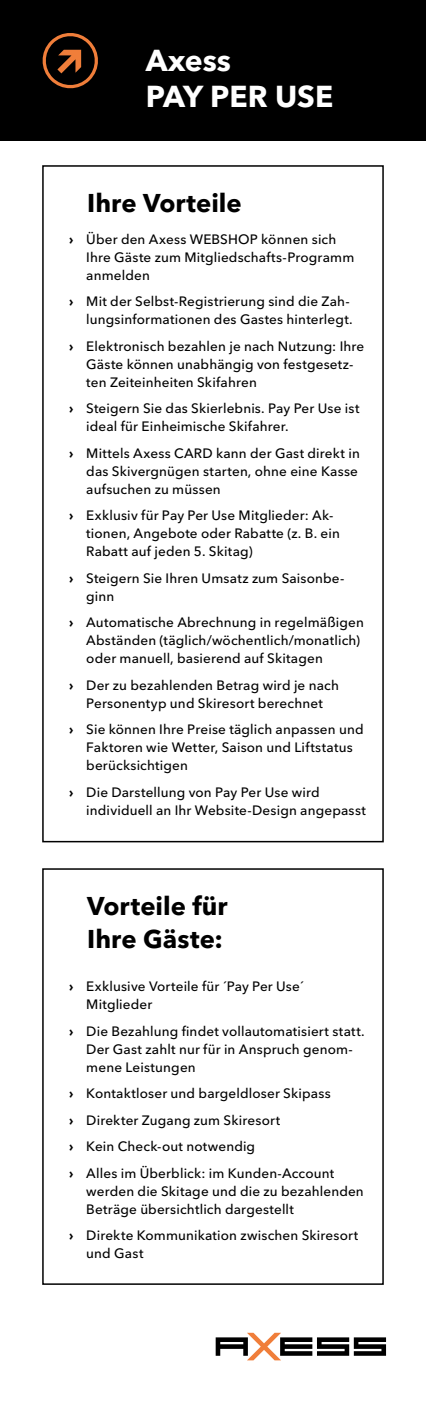
<style>
.page{position:relative;width:426px;height:1404px;background:#fff}
.page>*{position:absolute;margin:0;border:0;box-sizing:border-box;transform-origin:0 0}
.t1{font:700 30px/36px "Avenir Next Cyr";color:#fff}
.t2{font:700 25.5px/33px "Avenir Next Cyr";letter-spacing:.005em;color:#000}
.t3{font:500 13.5px/18px "Avenir Next Cyr";letter-spacing:.01em;color:#000}
.s1{font-weight:700}
</style>
<div class="page">
<div style="left:42px;top:165px;width:341px;height:677px;border:2px solid #000"></div>
<div style="left:42px;top:868px;width:341px;height:416px;border:2px solid #000"></div>
<div style="left:0;top:0;width:425px;height:140px;background:#000"></div>
<svg style="left:215px;top:1332px;width:170px;height:28px"></svg>
<svg style="left:42px;top:33px;width:56px;height:56px"></svg>
<h1 class="t1" style="left:145px;top:43px;width:189px">Axess<br>PAY PER USE</h1>
<h2 class="t2" style="left:87px;top:186px;width:156px">Ihre Vorteile</h2>
<p class="t3" style="left:86px;top:230px;width:269px;text-indent:-17px"><span class="s1">›</span> Über den Axess WEBSHOP können sich<br>Ihre Gäste zum Mitgliedschafts-Programm anmelden</p>
<p class="t3" style="left:69px;top:292px;width:284px;text-align:right"><span class="s1">›</span> Mit der Selbst-Registrierung sind die Zah&shy;lungsinformationen des Gastes hinterlegt.</p>
<p class="t3" style="left:86px;top:337px;width:279px;text-indent:-17px"><span class="s1">›</span> Elektronisch bezahlen je nach Nutzung: Ihre<br>Gäste können unabhängig von festgesetz&shy;ten Zeiteinheiten Skifahren</p>
<p class="t3" style="left:86px;top:399px;width:274px;text-indent:-17px"><span class="s1">›</span> Steigern Sie das Skierlebnis. Pay Per Use ist ideal für Einheimische Skifahrer.</p>
<p class="t3" style="left:86px;top:444px;width:275px;text-indent:-17px"><span class="s1">›</span> Mittels Axess CARD kann der Gast direkt in das Skivergnügen starten, ohne eine Kasse aufsuchen zu müssen</p>
<p class="t3" style="left:86px;top:506px;width:255px;text-indent:-17px"><span class="s1">›</span> Exklusiv für Pay Per Use Mitglieder: Ak&shy;tionen, Angebote oder Rabatte (z. B. ein<br>Rabatt auf jeden 5. Skitag)</p>
<p class="t3" style="left:86px;top:569px;width:259px;text-indent:-17px"><span class="s1">›</span> Steigern Sie Ihren Umsatz zum Saisonbe&shy;ginn</p>
<p class="t3" style="left:86px;top:613px;width:279px;text-indent:-17px"><span class="s1">›</span> Automatische Abrechnung in regelmäßigen<br>Abständen (täglich/wöchentlich/monatlich) oder manuell, basierend auf Skitagen</p>
<p class="t3" style="left:69px;top:676px;width:271px;text-align:center"><span class="s1">›</span> Der zu bezahlenden Betrag wird je nach<br>Personentyp und Skiresort berechnet</p>
<p class="t3" style="left:86px;top:720px;width:278px;text-indent:-17px"><span class="s1">›</span> Sie können Ihre Preise täglich anpassen und<br>Faktoren wie Wetter, Saison und Liftstatus berücksichtigen</p>
<p class="t3" style="left:86px;top:783px;width:281px;text-indent:-17px"><span class="s1">›</span> Die Darstellung von Pay Per Use wird individuell an Ihr Website-Design angepasst</p>
<h2 class="t2" style="left:87px;top:888px;width:142px">Vorteile für<br>Ihre Gäste:</h2>
<p class="t3" style="left:86px;top:977px;width:218px;text-indent:-17px"><span class="s1">›</span> Exklusive Vorteile für ´Pay Per Use´<br>Mitglieder</p>
<p class="t3" style="left:86px;top:1021px;width:279px;text-indent:-17px"><span class="s1">›</span> Die Bezahlung findet vollautomatisiert statt.<br>Der Gast zahlt nur für in Anspruch genom&shy;mene Leistungen</p>
<p class="t3" style="left:69px;top:1080px;width:266px;line-height:26.5px"><span class="s1">›</span> Kontaktloser und bargeldloser Skipass <span class="s1">›</span> Direkter Zugang zum Skiresort<br><span class="s1">›</span> Kein Check-out notwendig<br><span class="s1">›</span> Alles im Überblick: im Kunden-Account</p>
<p class="t3" style="left:86px;top:1181px;width:279px">werden die Skitage und die zu bezahlenden<br>Beträge übersichtlich dargestellt</p>
<p class="t3" style="left:86px;top:1226px;width:273px;text-indent:-17px"><span class="s1">›</span> Direkte Kommunikation zwischen Skiresort und Gast</p>
</div>
